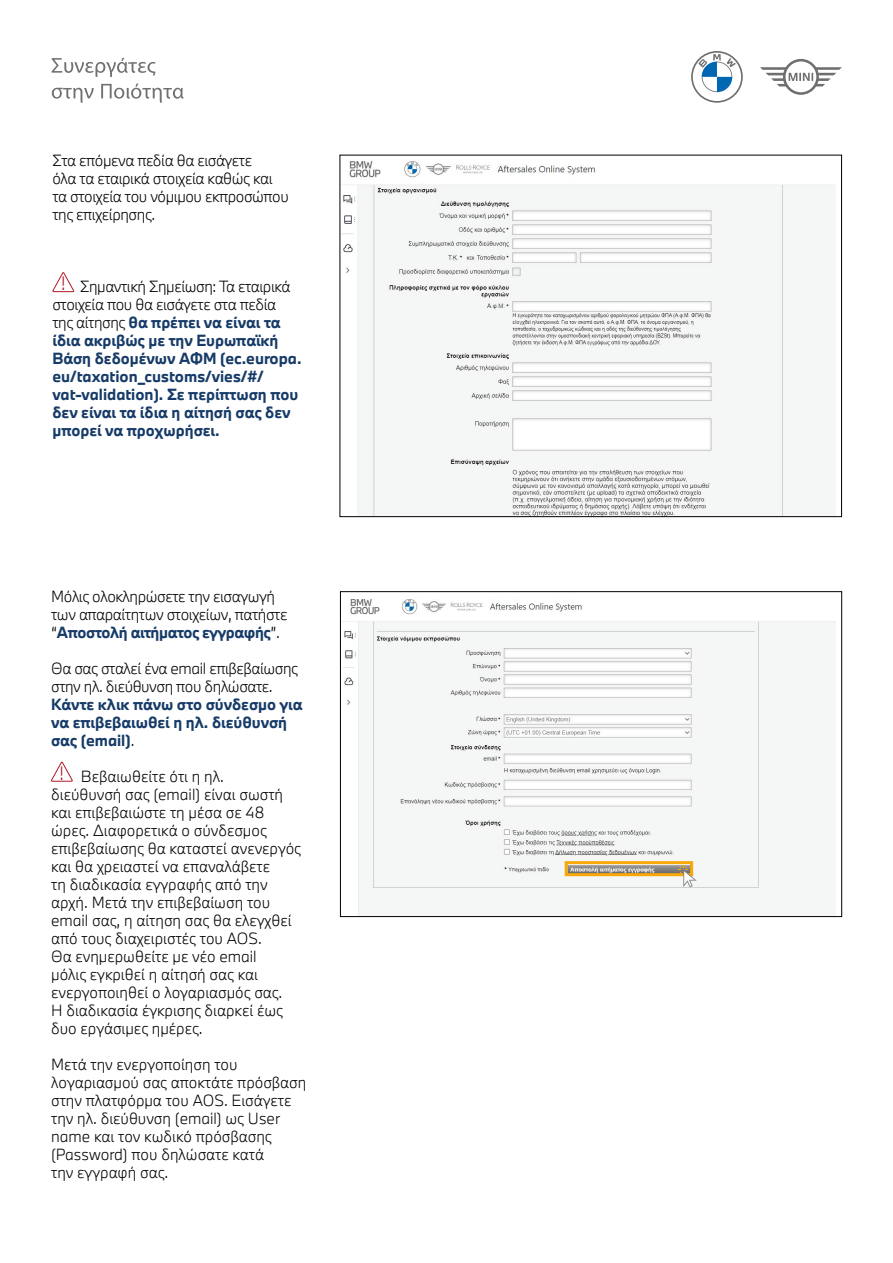
<style>
.page{position:relative;width:893px;height:1263px;background:#fff}
.page>*{position:absolute;margin:0;border:0;box-sizing:border-box;transform-origin:0 0}
.t1{font:300 18px "BMW Group TN Condensed Pro";color:#b11926}
.t2{font:300 15px/18px "BMW Group TN Pro";color:#000}
.t3{font:700 15px/18px "BMW Group TN Pro";color:#163b68}
.t4{font:300 15px/18px "BMW Group TN Pro";letter-spacing:-.025em;color:#000}
.s1{font-weight:300;color:#000}
.s2{font-weight:700;color:#163b68}
</style>
<div class="page">
<svg style="left:691px;top:51px;width:52px;height:52px"></svg>
<svg style="left:760px;top:59px;width:82px;height:36px"></svg>
<img style="left:342px;top:161px;width:493px;height:354px">
<img style="left:342px;top:599px;width:493px;height:316px">
<div style="left:340px;top:591px;width:502px;height:326px;border:1px solid #000"></div>
<svg style="left:52px;top:272px;width:22px;height:21px"></svg>
<svg style="left:51px;top:761px;width:22px;height:21px"></svg>
<svg style="left:52px;top:58px;width:103px;height:19px"></svg>
<svg style="left:52px;top:88px;width:42px;height:15px"></svg>
<svg style="left:101px;top:84px;width:82px;height:19px"></svg>
<div style="left:565px;top:861px;width:128px;height:15px;border:3px solid #f8a909"></div>
<svg style="left:678px;top:865px;width:19px;height:22px"></svg>
<p class="t4" style="left:52px;top:151px;width:238px">Στα επόμενα πεδία θα εισάγετε<br>όλα τα εταιρικά στοιχεία καθώς και τα στοιχεία του νόμιμου εκπροσώπου της επιχείρησης.</p>
<p class="t1" style="left:61px;top:270px;width:6px">!</p>
<p class="t3" style="left:52px;top:277px;width:251px;text-indent:28px"><span class="s1">Σημαντική Σημείωση: Τα εταιρικά στοιχεία που θα εισάγετε στα πεδία<br>της αίτησης</span> θα πρέπει να είναι τα ίδια ακριβώς με την Ευρωπαϊκή<br>Βάση δεδομένων ΑΦΜ (ec.europa. eu/taxation_customs/vies/#/ vat-validation). Σε περίπτωση που δεν είναι τα ίδια η αίτησή σας δεν μπορεί να προχωρήσει.</p>
<p class="t4" style="left:51px;top:587px;width:238px">Μόλις ολοκληρώσετε την εισαγωγή των απαραίτητων στοιχείων, πατήστε “<span class="s2">Αποστολή αιτήματος εγγραφής</span>”.</p>
<p class="t4" style="left:51px;top:659px;width:248px">Θα σας σταλεί ένα email επιβεβαίωσης στην ηλ. διεύθυνση που δηλώσατε.</p>
<p class="t3" style="left:51px;top:695px;width:253px">Κάντε κλικ πάνω στο σύνδεσμο για να επιβεβαιωθεί η ηλ. διεύθυνσή σας (email)<span class="s1">.</span></p>
<p class="t2" style="left:51px;top:767px;width:251px;text-indent:30px">Βεβαιωθείτε ότι η ηλ.<br>διεύθυνσή σας (email) είναι σωστή και επιβεβαιώστε τη μέσα σε 48 ώρες. Διαφορετικά ο σύνδεσμος επιβεβαίωσης θα καταστεί ανενεργός και θα χρειαστεί να επαναλάβετε<br>τη διαδικασία εγγραφής από την αρχή. Μετά την επιβεβαίωση του email σας, η αίτηση σας θα ελεγχθεί από τους διαχειριστές του AOS.<br>Θα ενημερωθείτε με νέο email<br>μόλις εγκριθεί η αίτησή σας και ενεργοποιηθεί ο λογαριασμός σας.<br>Η διαδικασία έγκρισης διαρκεί έως δυο εργάσιμες ημέρες.</p>
<p class="t2" style="left:51px;top:1055px;width:257px">Μετά την ενεργοποίηση του λογαριασμού σας αποκτάτε πρόσβαση στην πλατφόρμα του AOS. Εισάγετε την ηλ. διεύθυνση (email) ως User name και τον κωδικό πρόσβασης (Password) που δηλώσατε κατά<br>την εγγραφή σας.</p>
<p class="t1" style="left:60px;top:760px;width:6px">!</p>
</div>
